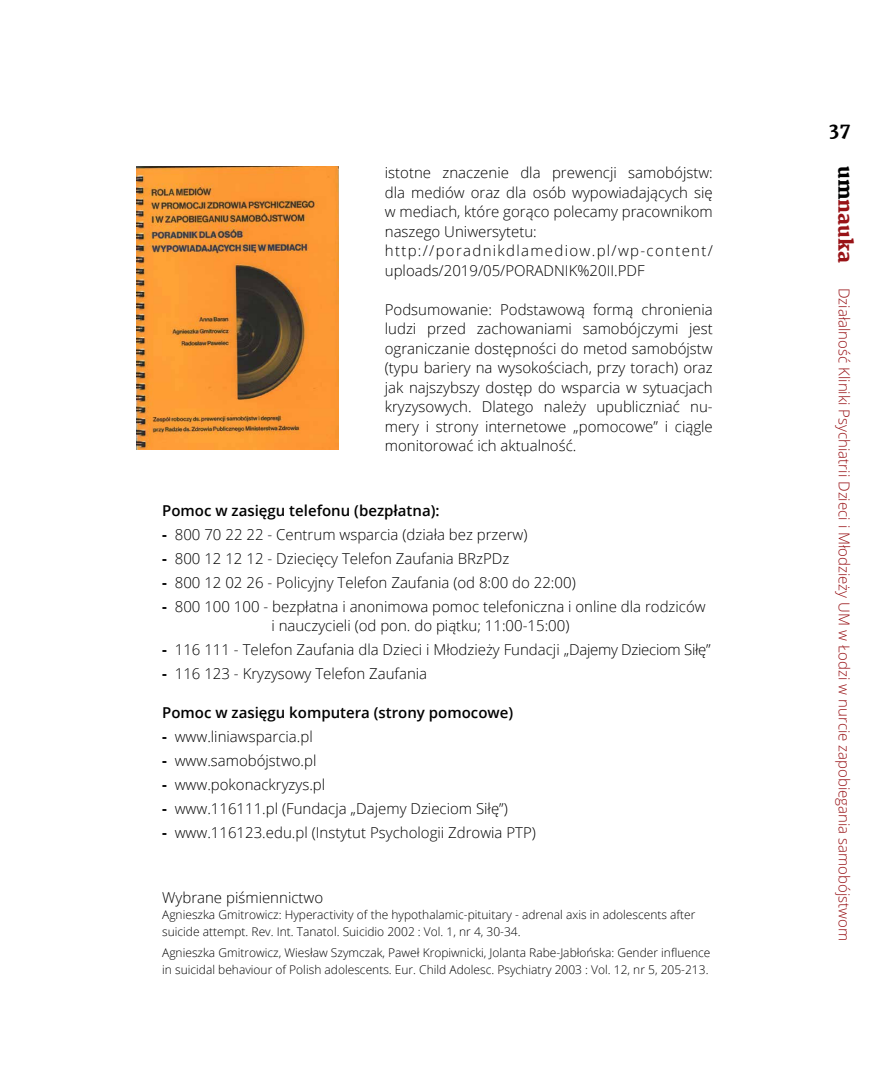
<style>
.page{position:relative;width:893px;height:1085px;background:#fff}
.page>*{position:absolute;margin:0;border:0;box-sizing:border-box;transform-origin:0 0}
.t1{font:800 19.5px "Merriweather";color:#981317}
.t2{font:800 18.45px "Merriweather";color:#000}
.t3{font:300 15px/19.5px "Open Sans";color:#000}
.t4{font:300 15px "Open Sans";color:#981317}
.t5{font:600 15px "Open Sans";color:#000}
.t6{font:300 12px/16.5px "Open Sans";color:#000}
.s1{font-weight:700}
.s2{color:#000}
</style>
<div class="page">
<img style="left:137px;top:166px;width:202px;height:283px">
<p class="t3" style="left:385px;top:162px;width:330px">istotne znaczenie dla prewencji samobójstw: dla mediów oraz dla osób wypowiadających się w mediach, które gorąco polecamy pracownikom naszego Uniwersytetu: http://poradnikdlamediow.pl/wp-content/ uploads/2019/05/PORADNIK%20II.PDF</p>
<p class="t3" style="left:385px;top:299px;width:329px;text-align:justify">Podsumowanie: Podstawową formą chronienia ludzi przed zachowaniami samobójczymi jest ograniczanie dostępności do metod samobójstw (typu bariery na wysokościach, przy torach) oraz jak najszybszy dostęp do wsparcia w sytuacjach kryzysowych. Dlatego należy upubliczniać nu&shy;mery i strony internetowe „pomocowe” i ciągle monitorować ich aktualność.</p>
<p class="t5" style="left:162px;top:500px;width:279px">Pomoc w zasięgu telefonu (bezpłatna):</p>
<p class="t3" style="left:162px;top:524px;width:367px"><span class="s1">-</span> 800 70 22 22 - Centrum wsparcia (działa bez przerw)</p>
<p class="t3" style="left:162px;top:548px;width:349px"><span class="s1">-</span> 800 12 12 12 - Dziecięcy Telefon Zaufania BRzPDz</p>
<p class="t3" style="left:162px;top:572px;width:415px"><span class="s1">-</span> 800 12 02 26 - Policyjny Telefon Zaufania (od 8:00 do 22:00)</p>
<p class="t3" style="left:271px;top:596px;width:436px;text-indent:-109px"><span class="s1">-</span> 800 100 100 - bezpłatna i anonimowa pomoc telefoniczna i online dla rodziców i nauczycieli (od pon. do piątku; 11:00-15:00)</p>
<p class="t3" style="left:162px;top:639px;width:550px"><span class="s1">-</span> 116 111 - Telefon Zaufania dla Dzieci i Młodzieży Fundacji „Dajemy Dzieciom Siłę”</p>
<p class="t3" style="left:162px;top:663px;width:267px"><span class="s1">-</span> 116 123 - Kryzysowy Telefon Zaufania</p>
<p class="t5" style="left:162px;top:702px;width:353px">Pomoc w zasięgu komputera (strony pomocowe)</p>
<p class="t3" style="left:162px;top:726px;width:152px"><span class="s1">-</span> www.liniawsparcia.pl</p>
<p class="t3" style="left:162px;top:750px;width:156px"><span class="s1">-</span> www.samobójstwo.pl</p>
<p class="t3" style="left:162px;top:774px;width:165px"><span class="s1">-</span> www.pokonackryzys.pl</p>
<p class="t3" style="left:162px;top:798px;width:347px"><span class="s1">-</span> www.116111.pl (Fundacja „Dajemy Dzieciom Siłę”)</p>
<p class="t3" style="left:162px;top:822px;width:375px"><span class="s1">-</span> www.116123.edu.pl (Instytut Psychologii Zdrowia PTP)</p>
<p class="t3" style="left:162px;top:887px;width:163px">Wybrane piśmiennictwo</p>
<p class="t6" style="left:162px;top:906px;width:535px">Agnieszka Gmitrowicz: Hyperactivity of the hypothalamic-pituitary - adrenal axis in adolescents after suicide attempt. Rev. Int. Tanatol. Suicidio 2002 : Vol. 1, nr 4, 30-34.</p>
<p class="t6" style="left:162px;top:943px;width:550px">Agnieszka Gmitrowicz, Wiesław Szymczak, Paweł Kropiwnicki, Jolanta Rabe-Jabłońska: Gender influence in suicidal behaviour of Polish adolescents. Eur. Child Adolesc. Psychiatry 2003 : Vol. 12, nr 5, 205-213.</p>
<p class="t2" style="left:829px;top:119px;width:23px">37</p>
<h1 class="t1" style="left:857px;top:166px;width:98px;rotate:90deg"><span class="s2">um</span>nauka</h1>
<p class="t4" style="left:855px;top:288px;width:655px;rotate:90deg">Działalność Kliniki Psychiatrii Dzieci i Młodzieży UM w Łodzi w nurcie zapobiegania samobójstwom</p>
</div>
